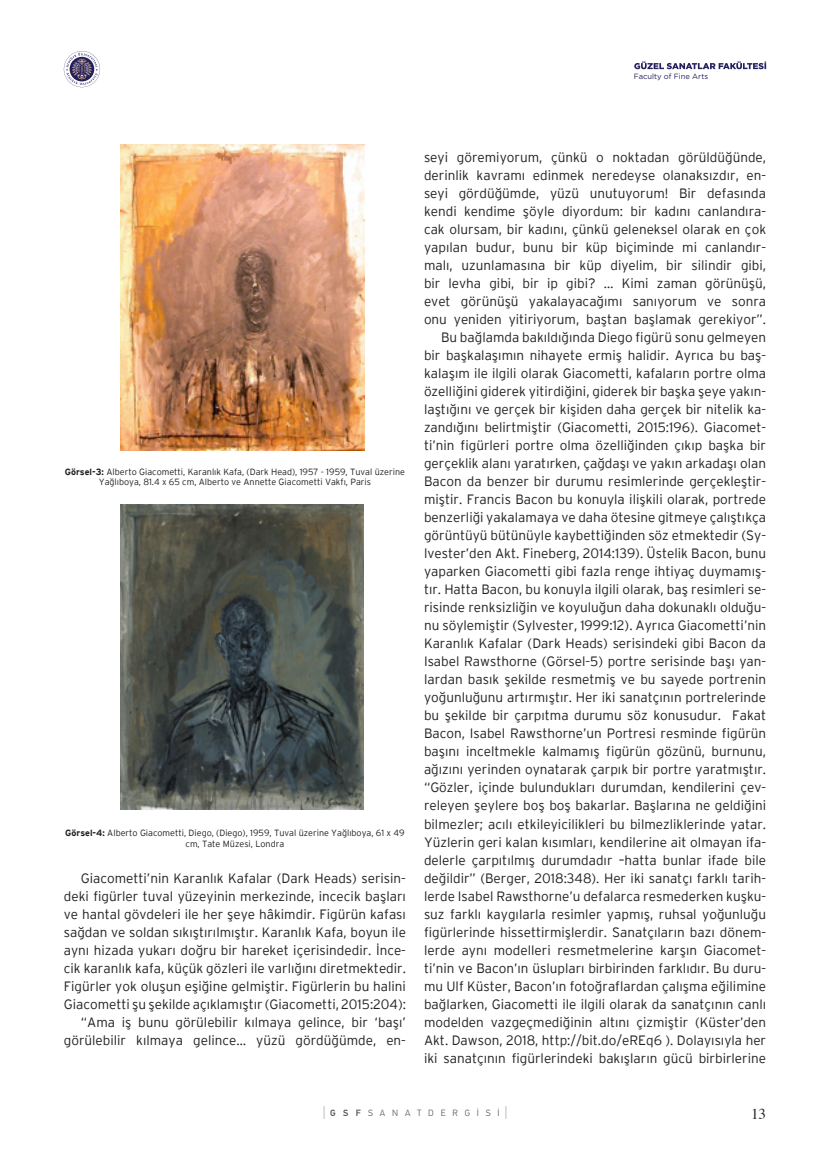
<style>
.page{position:relative;width:830px;height:1170px;background:#fff}
.page>*{position:absolute;margin:0;border:0;box-sizing:border-box;transform-origin:0 0}
.t1{font:15px "Times";color:#231f20}
.GÖVDE{font:300 13.5px/18px "Interstate Plain";color:#231f20;text-align:justify}
.t2{font:300 9.15px "PF Din Text Universal";letter-spacing:.755em;color:#57585a}
.RESİM_ALTI{font:300 9px/10.5px "Interstate Plain";color:#231f20;text-align:center}
.t3{font:7.65px "Gotham";color:#24205e}
.s1{font-weight:700}
.s2{font-weight:500}
</style>
<div class="page">
<svg style="left:323px;top:1106px;width:1px;height:12px"></svg>
<svg style="left:505px;top:1106px;width:1px;height:12px"></svg>
<svg style="left:63px;top:51px;width:37px;height:36px"></svg>
<svg style="left:634px;top:61px;width:131px;height:8px"></svg>
<img style="left:120px;top:144px;width:244px;height:306px">
<img style="left:120px;top:504px;width:243px;height:305px">
<p class="t3" style="left:633px;top:71px;width:76px">Faculty of Fine Arts</p>
<p class="RESİM_ALTI" style="left:65px;top:466px;width:341px"><span class="s1">Görsel-3:</span> Alberto Giacometti, Karanlık Kafa, (Dark Head), 1957 - 1959, Tuval üzerine<br>Yağlıboya, 81.4 x 65 cm, Alberto ve Annette Giacometti Vakfı, Paris</p>
<p class="RESİM_ALTI" style="left:65px;top:827px;width:341px"><span class="s1">Görsel-4:</span> Alberto Giacometti, Diego, (Diego), 1959, Tuval üzerine Yağlıboya, 61 x 49 cm, Tate Müzesi, Londra</p>
<p class="GÖVDE" style="left:64px;top:868px;width:343px;text-indent:17px">Giacometti’nin Karanlık Kafalar (Dark Heads) serisin&shy;deki figürler tuval yüzeyinin merkezinde, incecik başları ve hantal gövdeleri ile her şeye hâkimdir. Figürün kafası sağdan ve soldan sıkıştırılmıştır. Karanlık Kafa, boyun ile aynı hizada yukarı doğru bir hareket içerisindedir. İnce&shy;cik karanlık kafa, küçük gözleri ile varlığını diretmektedir.<br>Figürler yok oluşun eşiğine gelmiştir. Figürlerin bu halini Giacometti şu şekilde açıklamıştır (Giacometti, 2015:204):</p>
<p class="GÖVDE" style="left:64px;top:1012px;width:343px;text-align:right">“Ama iş bunu görülebilir kılmaya gelince, bir ‘başı’ görülebilir kılmaya gelince… yüzü gördüğümde, en-</p>
<p class="GÖVDE" style="left:424px;top:148px;width:343px">seyi göremiyorum, çünkü o noktadan görüldüğünde, derinlik kavramı edinmek neredeyse olanaksızdır, en&shy;seyi gördüğümde, yüzü unutuyorum! Bir defasında kendi kendime şöyle diyordum: bir kadını canlandıra&shy;cak olursam, bir kadını, çünkü geleneksel olarak en çok yapılan budur, bunu bir küp biçiminde mi canlandır&shy;malı, uzunlamasına bir küp diyelim, bir silindir gibi, bir levha gibi, bir ip gibi? … Kimi zaman görünüşü, evet görünüşü yakalayacağımı sanıyorum ve sonra onu yeniden yitiriyorum, baştan başlamak gerekiyor”.</p>
<p class="GÖVDE" style="left:424px;top:328px;width:343px;text-indent:17px">Bu bağlamda bakıldığında Diego figürü sonu gelmeyen bir başkalaşımın nihayete ermiş halidir. Ayrıca bu baş&shy;kalaşım ile ilgili olarak Giacometti, kafaların portre olma özelliğini giderek yitirdiğini, giderek bir başka şeye yakın&shy;laştığını ve gerçek bir kişiden daha gerçek bir nitelik ka&shy;zandığını belirtmiştir (Giacometti, 2015:196). Giacomet&shy;ti’nin figürleri portre olma özelliğinden çıkıp başka bir gerçeklik alanı yaratırken, çağdaşı ve yakın arkadaşı olan Bacon da benzer bir durumu resimlerinde gerçekleştir&shy;miştir. Francis Bacon bu konuyla ilişkili olarak, portrede benzerliği yakalamaya ve daha ötesine gitmeye çalıştıkça görüntüyü bütünüyle kaybettiğinden söz etmektedir (Sy&shy;lvester’den Akt. Fineberg, 2014:139). Üstelik Bacon, bunu yaparken Giacometti gibi fazla renge ihtiyaç duymamış&shy;tır. Hatta Bacon, bu konuyla ilgili olarak, baş resimleri se&shy;risinde renksizliğin ve koyuluğun daha dokunaklı olduğu&shy;nu söylemiştir (Sylvester, 1999:12). Ayrıca Giacometti’nin Karanlık Kafalar (Dark Heads) serisindeki gibi Bacon da Isabel Rawsthorne (Görsel-5) portre serisinde başı yan&shy;lardan basık şekilde resmetmiş ve bu sayede portrenin yoğunluğunu artırmıştır. Her iki sanatçının portrelerinde bu şekilde bir çarpıtma durumu söz konusudur. Fakat Bacon, Isabel Rawsthorne’un Portresi resminde figürün başını inceltmekle kalmamış figürün gözünü, burnunu, ağızını yerinden oynatarak çarpık bir portre yaratmıştır. “Gözler, içinde bulundukları durumdan, kendilerini çev&shy;releyen şeylere boş boş bakarlar. Başlarına ne geldiğini bilmezler; acılı etkileyicilikleri bu bilmezliklerinde yatar.<br>Yüzlerin geri kalan kısımları, kendilerine ait olmayan ifa&shy;delerle çarpıtılmış durumdadır –hatta bunlar ifade bile değildir” (Berger, 2018:348). Her iki sanatçı farklı tarih&shy;lerde Isabel Rawsthorne’u defalarca resmederken kuşku&shy;suz farklı kaygılarla resimler yapmış, ruhsal yoğunluğu figürlerinde hissettirmişlerdir. Sanatçıların bazı dönem&shy;lerde aynı modelleri resmetmelerine karşın Giacomet&shy;ti’nin ve Bacon’ın üslupları birbirinden farklıdır. Bu duru&shy;mu Ulf Küster, Bacon’ın fotoğraflardan çalışma eğilimine bağlarken, Giacometti ile ilgili olarak da sanatçının canlı modelden vazgeçmediğinin altını çizmiştir (Küster’den Akt. Dawson, 2018, http://bit.do/eREq6 ). Dolayısıyla her iki sanatçının figürlerindeki bakışların gücü birbirlerine</p>
<p class="t2" style="left:330px;top:1107px;width:171px"><span class="s2">GSF</span>SANATDERGİSİ</p>
<p class="t1" style="left:750px;top:1099px;width:16px">13</p>
</div>
